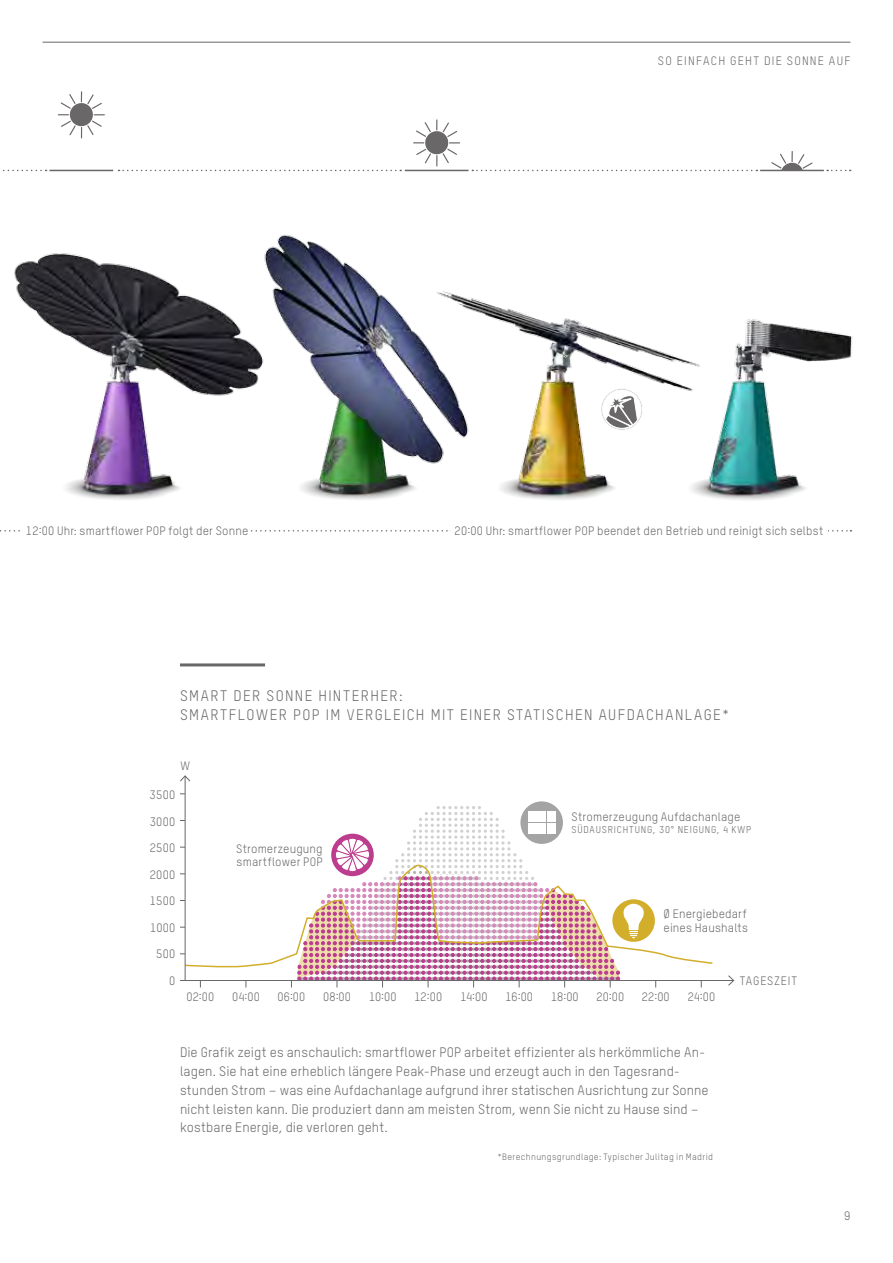
<style>
.page{position:relative;width:893px;height:1263px;background:#fff}
.page>*{position:absolute;margin:0;border:0;box-sizing:border-box;transform-origin:0 0}
.t1{font:15px/18.8px "TSTAR";letter-spacing:.095em;color:#696767}
.t2{font:13.5px/18.8px "TSTAR";letter-spacing:.005em;color:#696767}
.t3{font:12px/13.5px "TSTAR";letter-spacing:.015em;color:#696767}
.t4{font:12px "TSTAR";letter-spacing:.1em;color:#696767}
.t5{font:12px "TSTAR";letter-spacing:.075em;color:#696767}
.t6{font:9.75px "TSTAR";letter-spacing:.085em;color:#696767}
.t7{font:9px "TSTAR";letter-spacing:.04em;color:#696767}
</style>
<div class="page">
<img style="left:475px;top:299px;width:203px;height:201px">
<svg style="left:0;top:530px;width:851px;height:1px"></svg>
<svg style="left:3px;top:170px;width:44px;height:1px"></svg>
<svg style="left:119px;top:170px;width:282px;height:1px"></svg>
<svg style="left:472px;top:170px;width:285px;height:1px"></svg>
<svg style="left:827px;top:170px;width:24px;height:1px"></svg>
<hr style="left:760px;top:170px;width:64px;height:1px;background:#696767">
<svg style="left:771px;top:151px;width:41px;height:19px"></svg>
<hr style="left:49px;top:170px;width:64px;height:1px;background:#696767">
<svg style="left:58px;top:91px;width:47px;height:47px"></svg>
<hr style="left:405px;top:170px;width:64px;height:1px;background:#696767">
<svg style="left:413px;top:119px;width:47px;height:47px"></svg>
<svg style="left:600px;top:388px;width:43px;height:42px"></svg>
<img style="left:14px;top:253px;width:243px;height:247px">
<img style="left:678px;top:319px;width:175px;height:181px">
<img style="left:301px;top:467px;width:115px;height:33px">
<img style="left:257px;top:234px;width:218px;height:233px">
<svg style="left:184px;top:782px;width:543px;height:199px"></svg>
<svg style="left:180px;top:775px;width:11px;height:7px"></svg>
<svg style="left:727px;top:975px;width:8px;height:11px"></svg>
<hr style="left:43px;top:42px;width:807px;height:1px;background:#696767">
<div style="left:24px;top:525px;width:227px;height:10px;background:#fff"></div>
<div style="left:451px;top:525px;width:376px;height:10px;background:#fff"></div>
<hr style="left:180px;top:663px;width:85px;height:3px;background:#696767">
<p class="t4" style="left:658px;top:53px;width:194px">SO EINFACH GEHT DIE SONNE AUF</p>
<p class="t3" style="left:26px;top:523px;width:224px">12:00 Uhr: smartflower POP folgt der Sonne</p>
<p class="t3" style="left:455px;top:523px;width:370px">20:00 Uhr: smartflower POP beendet den Betrieb und reinigt sich selbst</p>
<p class="t1" style="left:180px;top:686px;width:551px">SMART DER SONNE HINTERHER:<br>SMARTFLOWER POP IM VERGLEICH MIT EINER STATISCHEN AUFDACHANLAGE*</p>
<p class="t3" style="left:181px;top:759px;width:11px">W</p>
<p class="t3" style="left:150px;top:788px;width:27px">3500</p>
<p class="t3" style="left:150px;top:814px;width:27px">3000</p>
<p class="t3" style="left:150px;top:841px;width:27px">2500</p>
<p class="t3" style="left:150px;top:867px;width:27px">2000</p>
<p class="t3" style="left:150px;top:894px;width:27px">1500</p>
<p class="t3" style="left:150px;top:920px;width:27px">1000</p>
<p class="t3" style="left:156px;top:947px;width:21px">500</p>
<p class="t3" style="left:169px;top:974px;width:8px">0</p>
<p class="t3" style="left:236px;top:842px;width:88px">Stromerzeugung smartflower POP</p>
<p class="t3" style="left:571px;top:810px;width:171px">Stromerzeugung Aufdachanlage</p>
<p class="t6" style="left:571px;top:824px;width:181px">SÜDAUSRICHTUNG, 30° NEIGUNG, 4 KWP</p>
<p class="t3" style="left:664px;top:907px;width:86px">Ø Energiebedarf eines Haushalts</p>
<p class="t5" style="left:740px;top:973px;width:59px">TAGESZEIT</p>
<p class="t3" style="left:186px;top:990px;width:29px">02:00</p>
<p class="t3" style="left:232px;top:990px;width:29px">04:00</p>
<p class="t3" style="left:278px;top:990px;width:29px">06:00</p>
<p class="t3" style="left:323px;top:990px;width:29px">08:00</p>
<p class="t3" style="left:369px;top:990px;width:29px">10:00</p>
<p class="t3" style="left:414px;top:990px;width:29px">12:00</p>
<p class="t3" style="left:461px;top:990px;width:29px">14:00</p>
<p class="t3" style="left:505px;top:990px;width:29px">16:00</p>
<p class="t3" style="left:551px;top:990px;width:29px">18:00</p>
<p class="t3" style="left:596px;top:990px;width:29px">20:00</p>
<p class="t3" style="left:642px;top:990px;width:29px">22:00</p>
<p class="t3" style="left:688px;top:990px;width:29px">24:00</p>
<p class="t2" style="left:180px;top:1043px;width:530px">Die Grafik zeigt es anschaulich: smartflower POP arbeitet effizienter als herkömmliche An&shy;lagen. Sie hat eine erheblich längere Peak-Phase und erzeugt auch in den Tagesrand&shy;stunden Strom – was eine Aufdachanlage aufgrund ihrer statischen Ausrichtung zur Sonne nicht leisten kann. Die produziert dann am meisten Strom, wenn Sie nicht zu Hause sind – kostbare Energie, die verloren geht.</p>
<p class="t7" style="left:497px;top:1152px;width:217px">*Berechnungsgrundlage: Typischer Julitag in Madrid</p>
<p class="t3" style="left:844px;top:1209px;width:8px">9</p>
</div>
